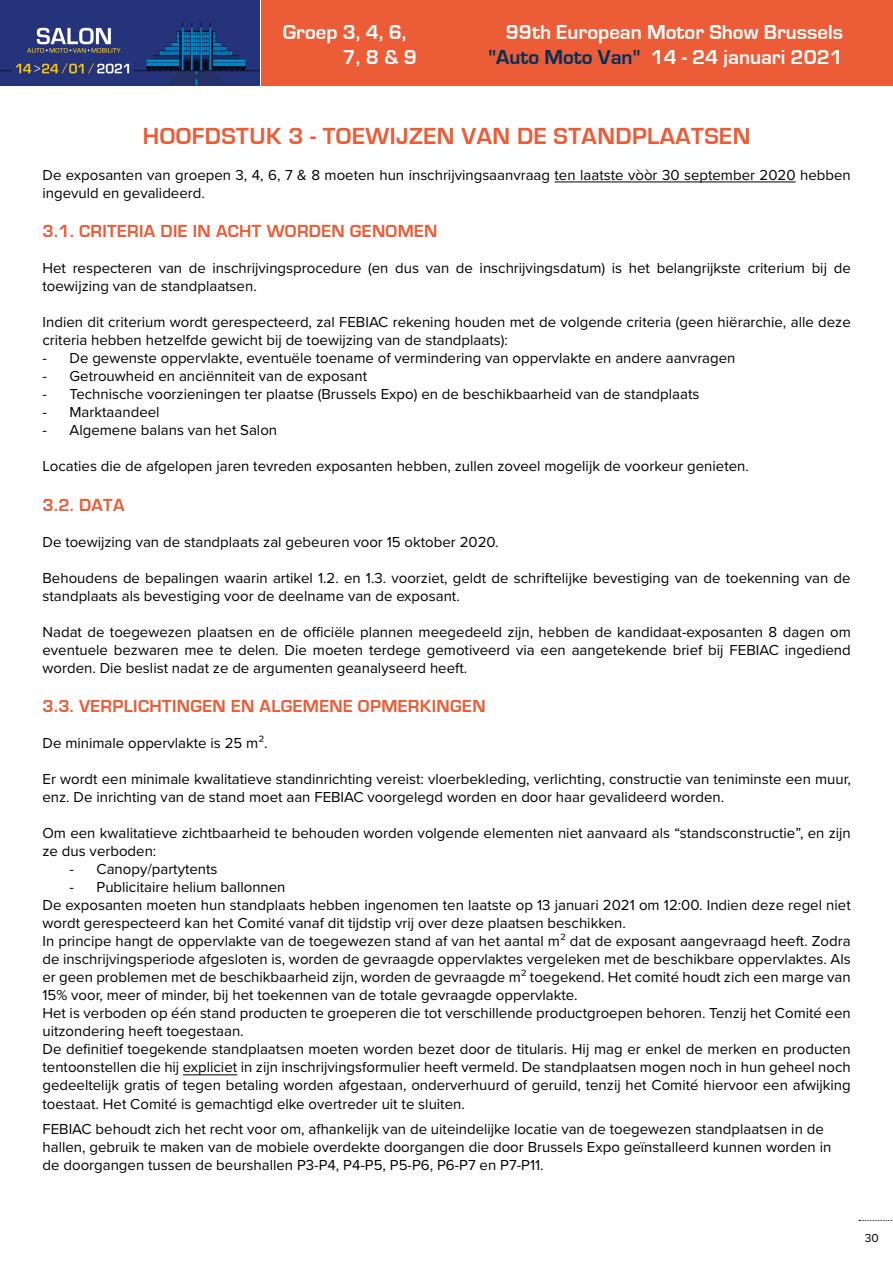
<style>
.page{position:relative;width:893px;height:1263px;background:#fff}
.page>*{position:absolute;margin:0;border:0;box-sizing:border-box;transform-origin:0 0}
.t1{font:700 24px "Eurostile";letter-spacing:.02em;color:#eb5c37}
.t2{font:700 20.85px/25px "Eurostile";color:#fff;text-align:right}
.t3{font:700 18px "Eurostile";letter-spacing:.02em;color:#eb5c37}
.t4{font:15px/18px "Proxima Nova";color:#000}
.t5{font:12px "Proxima Nova";color:#000}
.s1{color:#00305b}
</style>
<div class="page">
<div style="left:261px;top:0;width:632px;height:86px;background:#eb5c37"></div>
<svg style="left:859px;top:1220px;width:34px;height:1px"></svg>
<img style="left:0;top:0;width:260px;height:86px">
<hr style="left:554px;top:182px;width:242px;height:1px;background:#000">
<hr style="left:183px;top:1074px;width:54px;height:1px;background:#000">
<h2 class="t2" style="left:343px;top:20px;width:76px;text-align:left;text-indent:-60px">Groep 3, 4, 6,<br>7, 8 &amp; 9</h2>
<h2 class="t2" style="left:488px;top:20px;width:356px">99th European Motor Show Brussels <span class="s1">"Auto Moto Van"</span> 14 - 24 januari 2021</h2>
<h1 class="t1" style="left:143px;top:123px;width:609px">HOOFDSTUK 3 - TOEWIJZEN VAN DE STANDPLAATSEN</h1>
<p class="t4" style="left:43px;top:165px;width:810px">De exposanten van groepen 3, 4, 6, 7 &amp; 8 moeten hun inschrijvingsaanvraag ten laatste vòòr 30 september 2020 hebben ingevuld en gevalideerd.</p>
<p class="t3" style="left:43px;top:221px;width:396px">3.1. CRITERIA DIE IN ACHT WORDEN GENOMEN</p>
<p class="t4" style="left:43px;top:259px;width:810px">Het respecteren van de inschrijvingsprocedure (en dus van de inschrijvingsdatum) is het belangrijkste criterium bij de toewijzing van de standplaatsen.</p>
<p class="t4" style="left:43px;top:313px;width:810px">Indien dit criterium wordt gerespecteerd, zal FEBIAC rekening houden met de volgende criteria (geen hiërarchie, alle deze criteria hebben hetzelfde gewicht bij de toewijzing van de standplaats):</p>
<p class="t4" style="left:43px;top:349px;width:694px">- De gewenste oppervlakte, eventuële toename of vermindering van oppervlakte en andere aanvragen</p>
<p class="t4" style="left:43px;top:367px;width:326px">- Getrouwheid en anciënniteit van de exposant</p>
<p class="t4" style="left:43px;top:385px;width:658px">- Technische voorzieningen ter plaatse (Brussels Expo) en de beschikbaarheid van de standplaats</p>
<p class="t4" style="left:43px;top:403px;width:119px">- Marktaandeel</p>
<p class="t4" style="left:43px;top:421px;width:236px">- Algemene balans van het Salon</p>
<p class="t4" style="left:43px;top:457px;width:708px">Locaties die de afgelopen jaren tevreden exposanten hebben, zullen zoveel mogelijk de voorkeur genieten.</p>
<p class="t3" style="left:43px;top:495px;width:84px">3.2. DATA</p>
<p class="t4" style="left:43px;top:532px;width:458px">De toewijzing van de standplaats zal gebeuren voor 15 oktober 2020.</p>
<p class="t4" style="left:43px;top:568px;width:810px">Behoudens de bepalingen waarin artikel 1.2. en 1.3. voorziet, geldt de schriftelijke bevestiging van de toekenning van de standplaats als bevestiging voor de deelname van de exposant.</p>
<p class="t4" style="left:43px;top:622px;width:810px;text-align:justify">Nadat de toegewezen plaatsen en de officiële plannen meegedeeld zijn, hebben de kandidaat-exposanten 8 dagen om eventuele bezwaren mee te delen. Die moeten terdege gemotiveerd via een aangetekende brief bij FEBIAC ingediend worden. Die beslist nadat ze de argumenten geanalyseerd heeft.</p>
<p class="t3" style="left:43px;top:697px;width:445px">3.3. VERPLICHTINGEN EN ALGEMENE OPMERKINGEN</p>
<p class="t4" style="left:43px;top:734px;width:227px">De minimale oppervlakte is 25 m².</p>
<p class="t4" style="left:43px;top:770px;width:810px">Er wordt een minimale kwalitatieve standinrichting vereist: vloerbekleding, verlichting, constructie van teniminste een muur, enz. De inrichting van de stand moet aan FEBIAC voorgelegd worden en door haar gevalideerd worden.</p>
<p class="t4" style="left:43px;top:824px;width:810px">Om een kwalitatieve zichtbaarheid te behouden worden volgende elementen niet aanvaard als “standsconstructie”, en zijn ze dus verboden:</p>
<p class="t4" style="left:70px;top:860px;width:150px">- Canopy/partytents</p>
<p class="t4" style="left:43px;top:878px;width:810px;text-indent:27px">- Publicitaire helium ballonnen<br>De exposanten moeten hun standplaats hebben ingenomen ten laatste op 13 januari 2021 om 12:00. Indien deze regel niet wordt gerespecteerd kan het Comité vanaf dit tijdstip vrij over deze plaatsen beschikken.<br>In principe hangt de oppervlakte van de toegewezen stand af van het aantal m² dat de exposant aangevraagd heeft. Zodra de inschrijvingsperiode afgesloten is, worden de gevraagde oppervlaktes vergeleken met de beschikbare oppervlaktes. Als er geen problemen met de beschikbaarheid zijn, worden de gevraagde m² toegekend. Het comité houdt zich een marge van 15% voor, meer of minder, bij het toekennen van de totale gevraagde oppervlakte.<br>Het is verboden op één stand producten te groeperen die tot verschillende productgroepen behoren. Tenzij het Comité een uitzondering heeft toegestaan.<br>De definitief toegekende standplaatsen moeten worden bezet door de titularis. Hij mag er enkel de merken en producten tentoonstellen die hij expliciet in zijn inschrijvingsformulier heeft vermeld. De standplaatsen mogen noch in hun geheel noch gedeeltelijk gratis of tegen betaling worden afgestaan, onderverhuurd of geruild, tenzij het Comité hiervoor een afwijking toestaat. Het Comité is gemachtigd elke overtreder uit te sluiten.</p>
<p class="t4" style="left:43px;top:1119px;width:790px">FEBIAC behoudt zich het recht voor om, afhankelijk van de uiteindelijke locatie van de toegewezen standplaatsen in de hallen, gebruik te maken van de mobiele overdekte doorgangen die door Brussels Expo geïnstalleerd kunnen worden in de doorgangen tussen de beurshallen P3-P4, P4-P5, P5-P6, P6-P7 en P7-P11.</p>
<p class="t5" style="left:865px;top:1229px;width:16px">30</p>
</div>
